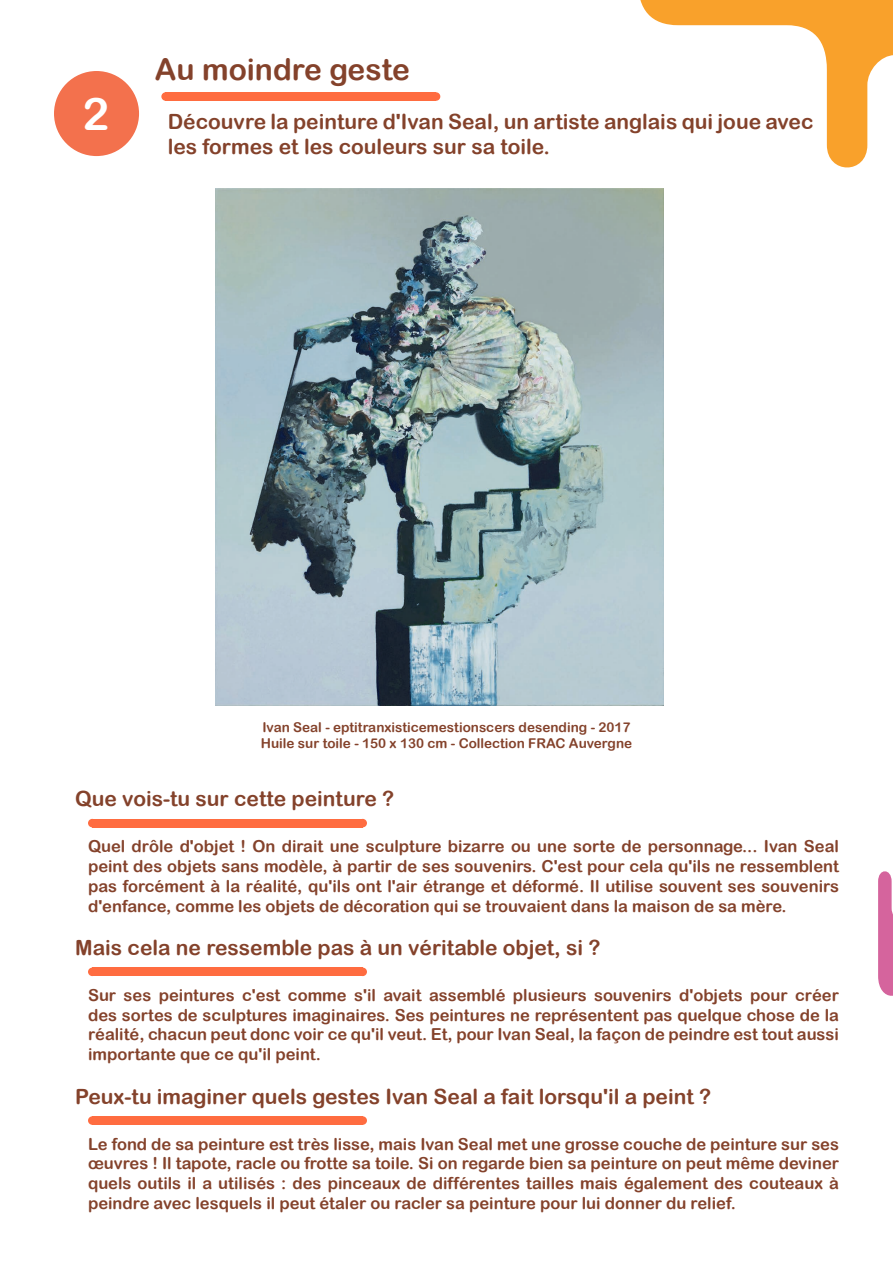
<style>
.page{position:relative;width:893px;height:1263px;background:#fff}
.page>*{position:absolute;margin:0;border:0;box-sizing:border-box;transform-origin:0 0}
.t1{font:45px "Arial Rounded MT Bold";color:#fff}
.t2{font:30px "Arial Rounded MT Bold";color:#84422b}
.t3{font:21px/25.2px "Arial Rounded MT Bold";color:#84422b}
.t4{font:16.5px/19.8px "Arial Rounded MT Bold";color:#84422b;text-align:justify}
.t5{font:13.5px "Arial Rounded MT Bold";color:#84422b}
</style>
<div class="page">
<svg style="left:878px;top:871px;width:15px;height:125px;background:#d871a5"></svg>
<svg style="left:640px;top:0;width:253px;height:168px"></svg>
<div style="left:54px;top:71px;width:85px;height:85px;background:#f3714d;border-radius:50%"></div>
<div style="left:166px;top:92px;width:270px;height:9px;background:#ff6c40"></div>
<div style="left:432px;top:92px;width:8px;height:9px;background:#ff6c40;border-radius:50%"></div>
<div style="left:161px;top:92px;width:9px;height:9px;background:#ff6c40;border-radius:50%"></div>
<div style="left:92px;top:819px;width:271px;height:8px;background:#ff6c40"></div>
<div style="left:358px;top:819px;width:9px;height:8px;background:#ff6c40;border-radius:50%"></div>
<div style="left:88px;top:819px;width:9px;height:8px;background:#ff6c40;border-radius:50%"></div>
<img style="left:216px;top:188px;width:448px;height:518px">
<div style="left:92px;top:967px;width:271px;height:9px;background:#ff6c40"></div>
<div style="left:358px;top:967px;width:9px;height:9px;background:#ff6c40;border-radius:50%"></div>
<div style="left:88px;top:967px;width:9px;height:9px;background:#ff6c40;border-radius:50%"></div>
<div style="left:92px;top:1116px;width:271px;height:9px;background:#ff6c40"></div>
<div style="left:358px;top:1116px;width:9px;height:9px;background:#ff6c40;border-radius:50%"></div>
<div style="left:88px;top:1116px;width:9px;height:9px;background:#ff6c40;border-radius:50%"></div>
<p class="t1" style="left:83px;top:87px;width:28px">2</p>
<p class="t2" style="left:155px;top:51px;width:257px">Au moindre geste</p>
<p class="t3" style="left:168px;top:108px;width:647px">Découvre la peinture d'Ivan Seal, un artiste anglais qui joue avec les formes et les couleurs sur sa toile.</p>
<p class="t5" style="left:262px;top:719px;width:370px">Ivan Seal - eptitranxisticemestionscers desending - 2017</p>
<p class="t5" style="left:261px;top:735px;width:373px">Huile sur toile - 150 x 130 cm - Collection FRAC Auvergne</p>
<p class="t3" style="left:75px;top:786px;width:320px">Que vois-tu sur cette peinture ?</p>
<p class="t4" style="left:88px;top:836px;width:752px">Quel drôle d'objet ! On dirait une sculpture bizarre ou une sorte de personnage... Ivan Seal peint des objets sans modèle, à partir de ses souvenirs. C'est pour cela qu'ils ne ressemblent pas forcément à la réalité, qu'ils ont l'air étrange et déformé. Il utilise souvent ses souvenirs d'enfance, comme les objets de décoration qui se trouvaient dans la maison de sa mère.</p>
<p class="t3" style="left:75px;top:935px;width:527px">Mais cela ne ressemble pas à un véritable objet, si ?</p>
<p class="t4" style="left:88px;top:985px;width:752px">Sur ses peintures c'est comme s'il avait assemblé plusieurs souvenirs d'objets pour créer des sortes de sculptures imaginaires. Ses peintures ne représentent pas quelque chose de la réalité, chacun peut donc voir ce qu'il veut. Et, pour Ivan Seal, la façon de peindre est tout aussi importante que ce qu'il peint.</p>
<p class="t3" style="left:75px;top:1083px;width:637px">Peux-tu imaginer quels gestes Ivan Seal a fait lorsqu'il a peint ?</p>
<p class="t4" style="left:88px;top:1133px;width:752px">Le fond de sa peinture est très lisse, mais Ivan Seal met une grosse couche de peinture sur ses œuvres ! Il tapote, racle ou frotte sa toile. Si on regarde bien sa peinture on peut même deviner quels outils il a utilisés : des pinceaux de différentes tailles mais également des couteaux à peindre avec lesquels il peut étaler ou racler sa peinture pour lui donner du relief.</p>
</div>
